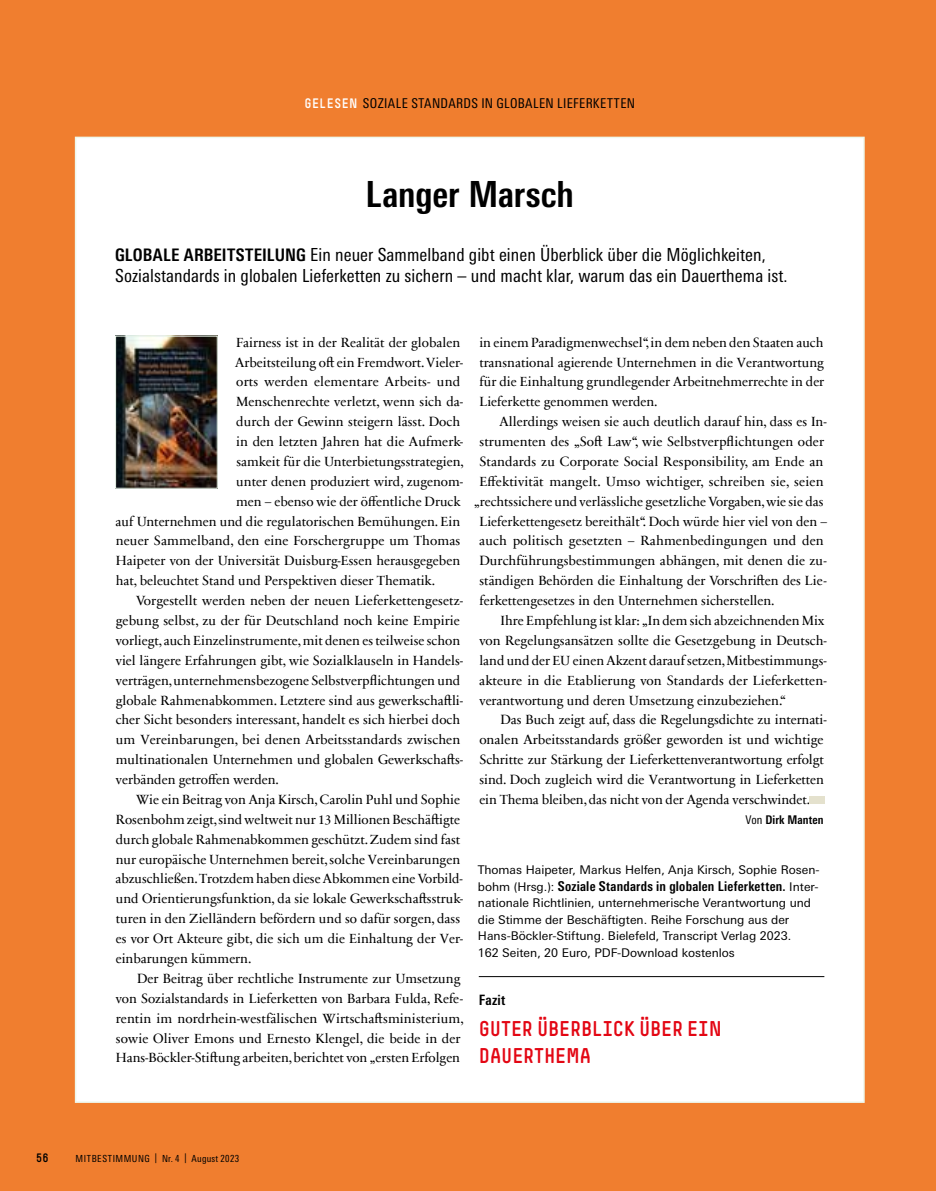
<style>
.page{position:relative;width:936px;height:1191px;background:#fff}
.page>*{position:absolute;margin:0;border:0;box-sizing:border-box;transform-origin:0 0}
.t1{font:700 condensed 36px "Univers Next Pro";color:#000}
.t2{font:21px/27px "Simple HBS";color:#e30613}
.t3{font:condensed 18px/21.8px "Univers Next Pro";letter-spacing:.005em;color:#000}
.t4{font:700 condensed 14.25px "Univers Next Pro";letter-spacing:.02em;color:#000}
.t5{font:13.5px/19.8px "Sabon Next Com";color:#000;text-align:justify}
.t6{font:700 condensed 13.5px "Univers Next Pro";letter-spacing:.015em;color:#000}
.t7{font:condensed 13.5px "Univers Next Pro";letter-spacing:.03em;color:#000}
.t8{font:12px/16.5px "Univers Next Pro";color:#000}
.t9{font:700 condensed 12px "Univers Next Pro";letter-spacing:.005em;color:#000}
.t10{font:12px "Simple HBS";color:#000}
.t11{font:condensed 9.75px "Univers Next Pro";letter-spacing:.045em;color:#000}
.s1{font-family:"Simple HBS";font-stretch:normal;color:#fff}
.s2{font-weight:700;font-size:17.25px}
.s3{font-weight:400}
.s4{font-weight:400;font-stretch:normal;font-size:12px}
</style>
<div class="page">
<div style="left:0;top:0;width:935px;height:1191px;background:#f07e2f"></div>
<div style="left:75px;top:137px;width:789px;height:965px;background:#fff;border:2px solid #eef8ed"></div>
<div style="left:809px;top:796px;width:15px;height:8px;background:#e4e1cd"></div>
<hr style="left:478px;top:976px;width:346px;height:1px;background:#000">
<img style="left:117px;top:338px;width:99px;height:148px">
<div style="left:115px;top:336px;width:103px;height:152px;border:1px solid #edf9ee"></div>
<p class="t7" style="left:304px;top:95px;width:332px"><span class="s1">GELESEN</span> SOZIALE STANDARDS IN GLOBALEN LIEFERKETTEN</p>
<h1 class="t1" style="left:365px;top:173px;width:210px">Langer Marsch</h1>
<h3 class="t3" style="left:115px;top:243px;width:673px"><span class="s2">GLOBALE ARBEITSTEILUNG</span> Ein neuer Sammelband gibt einen Überblick über die Möglichkeiten,<br>Sozialstandards in globalen Lieferketten zu sichern – und macht klar, warum das ein Dauerthema ist.</h3>
<p class="t5" style="left:236px;top:331px;width:225px">Fairness ist in der Realität der globalen</p>
<p class="t5" style="left:235px;top:351px;width:229px">Arbeitsteilung oft ein Fremdwort. Vieler-</p>
<p class="t5" style="left:236px;top:371px;width:225px">orts werden elementare Arbeits- und</p>
<p class="t5" style="left:236px;top:391px;width:228px">Menschenrechte verletzt, wenn sich da-</p>
<p class="t5" style="left:236px;top:411px;width:225px">durch der Gewinn steigern lässt. Doch</p>
<p class="t5" style="left:236px;top:431px;width:228px">in den letzten Jahren hat die Aufmerk-</p>
<p class="t5" style="left:236px;top:451px;width:229px">samkeit für die Unterbietungsstrategien,</p>
<p class="t5" style="left:236px;top:471px;width:228px">unter denen produziert wird, zugenom-</p>
<p class="t5" style="left:236px;top:490px;width:226px">men – ebenso wie der öffentliche Druck</p>
<p class="t5" style="left:116px;top:510px;width:346px">auf Unternehmen und die regulatorischen Bemühungen. Ein</p>
<p class="t5" style="left:116px;top:530px;width:346px">neuer Sammelband, den eine Forschergruppe um Thomas</p>
<p class="t5" style="left:116px;top:550px;width:346px">Haipeter von der Universität Duisburg-Essen herausgegeben</p>
<p class="t5" style="left:116px;top:570px;width:321px">hat, beleuchtet Stand und Perspektiven dieser Thematik.</p>
<p class="t5" style="left:136px;top:590px;width:329px">Vorgestellt werden neben der neuen Lieferkettengesetz-</p>
<p class="t5" style="left:116px;top:610px;width:346px">gebung selbst, zu der für Deutschland noch keine Empirie</p>
<p class="t5" style="left:116px;top:630px;width:346px">vorliegt, auch Einzelinstrumente, mit denen es teilweise schon</p>
<p class="t5" style="left:116px;top:649px;width:349px">viel längere Erfahrungen gibt, wie Sozialklauseln in Handels-</p>
<p class="t5" style="left:116px;top:669px;width:346px">verträgen, unternehmensbezogene Selbstverpflichtungen und</p>
<p class="t5" style="left:116px;top:689px;width:349px">globale Rahmenabkommen. Letztere sind aus gewerkschaftli-</p>
<p class="t5" style="left:116px;top:709px;width:346px">cher Sicht besonders interessant, handelt es sich hierbei doch</p>
<p class="t5" style="left:116px;top:729px;width:346px">um Vereinbarungen, bei denen Arbeitsstandards zwischen</p>
<p class="t5" style="left:116px;top:749px;width:349px">multinationalen Unternehmen und globalen Gewerkschafts-</p>
<p class="t5" style="left:116px;top:769px;width:165px">verbänden getroffen werden.</p>
<p class="t5" style="left:136px;top:789px;width:325px">Wie ein Beitrag von Anja Kirsch, Carolin Puhl und Sophie</p>
<p class="t5" style="left:116px;top:808px;width:346px">Rosenbohm zeigt, sind weltweit nur 13 Millionen Beschäftigte</p>
<p class="t5" style="left:116px;top:828px;width:346px">durch globale Rahmenabkommen geschützt. Zudem sind fast</p>
<p class="t5" style="left:116px;top:848px;width:346px">nur europäische Unternehmen bereit, solche Vereinbarungen</p>
<p class="t5" style="left:116px;top:868px;width:348px">abzuschließen. Trotzdem haben diese Abkommen eine Vorbild-</p>
<p class="t5" style="left:116px;top:888px;width:349px">und Orientierungsfunktion, da sie lokale Gewerkschaftsstruk-</p>
<p class="t5" style="left:116px;top:908px;width:346px">turen in den Zielländern befördern und so dafür sorgen, dass</p>
<p class="t5" style="left:116px;top:928px;width:349px">es vor Ort Akteure gibt, die sich um die Einhaltung der Ver-</p>
<p class="t5" style="left:116px;top:948px;width:137px">einbarungen kümmern.</p>
<p class="t5" style="left:137px;top:967px;width:325px">Der Beitrag über rechtliche Instrumente zur Umsetzung</p>
<p class="t5" style="left:116px;top:987px;width:349px">von Sozialstandards in Lieferketten von Barbara Fulda, Refe-</p>
<p class="t5" style="left:116px;top:1007px;width:349px">rentin im nordrhein-westfälischen Wirtschaftsministerium,</p>
<p class="t5" style="left:116px;top:1027px;width:346px">sowie Oliver Emons und Ernesto Klengel, die beide in der</p>
<p class="t5" style="left:116px;top:1047px;width:346px">Hans-Böckler-Stiftung arbeiten, berichtet von „ersten Erfolgen</p>
<p class="t5" style="left:479px;top:331px;width:346px">in einem Paradigmenwechsel“, in dem neben den Staaten auch transnational agierende Unternehmen in die Verantwortung für die Einhaltung grundlegender Arbeitnehmerrechte in der Lieferkette genommen werden.</p>
<p class="t5" style="left:499px;top:411px;width:328px">Allerdings weisen sie auch deutlich darauf hin, dass es In-</p>
<p class="t5" style="left:479px;top:431px;width:346px">strumenten des „Soft Law“, wie Selbstverpflichtungen oder</p>
<p class="t5" style="left:479px;top:451px;width:345px">Standards zu Corporate Social Responsibility, am Ende an</p>
<p class="t5" style="left:479px;top:471px;width:345px">Effektivität mangelt. Umso wichtiger, schreiben sie, seien</p>
<p class="t5" style="left:474px;top:490px;width:351px">„rechtssichere und verlässliche gesetzliche Vorgaben, wie sie das</p>
<p class="t5" style="left:479px;top:510px;width:349px">Lieferkettengesetz bereithält“. Doch würde hier viel von den –</p>
<p class="t5" style="left:479px;top:530px;width:346px">auch politisch gesetzten – Rahmenbedingungen und den</p>
<p class="t5" style="left:479px;top:550px;width:349px">Durchführungsbestimmungen abhängen, mit denen die zu-</p>
<p class="t5" style="left:479px;top:570px;width:349px">ständigen Behörden die Einhaltung der Vorschriften des Lie-</p>
<p class="t5" style="left:479px;top:590px;width:296px">ferkettengesetzes in den Unternehmen sicherstellen.</p>
<p class="t5" style="left:500px;top:610px;width:325px">Ihre Empfehlung ist klar: „In dem sich abzeichnenden Mix</p>
<p class="t5" style="left:479px;top:630px;width:349px">von Regelungsansätzen sollte die Gesetzgebung in Deutsch-</p>
<p class="t5" style="left:479px;top:649px;width:349px">land und der EU einen Akzent darauf setzen, Mitbestimmungs-</p>
<p class="t5" style="left:479px;top:669px;width:349px">akteure in die Etablierung von Standards der Lieferketten-</p>
<p class="t5" style="left:479px;top:689px;width:308px">verantwortung und deren Umsetzung einzubeziehen.“</p>
<p class="t5" style="left:500px;top:709px;width:327px">Das Buch zeigt auf, dass die Regelungsdichte zu internati-</p>
<p class="t5" style="left:479px;top:729px;width:346px">onalen Arbeitsstandards größer geworden ist und wichtige</p>
<p class="t5" style="left:479px;top:749px;width:346px">Schritte zur Stärkung der Lieferkettenverantwortung erfolgt</p>
<p class="t5" style="left:479px;top:769px;width:346px">sind. Doch zugleich wird die Verantwortung in Lieferketten</p>
<p class="t5" style="left:479px;top:789px;width:332px">ein Thema bleiben, das nicht von der Agenda verschwindet.</p>
<p class="t9" style="left:745px;top:812px;width:79px"><span class="s3">Von</span> Dirk Manten</p>
<p class="t8" style="left:478px;top:861px;width:343px">Thomas Haipeter, Markus Helfen, Anja Kirsch, Sophie Rosen-</p>
<p class="t6" style="left:478px;top:878px;width:342px"><span class="s4">bohm (Hrsg.):</span> Soziale Standards in globalen Lieferketten. <span class="s4">Inter-</span></p>
<p class="t8" style="left:478px;top:894px;width:334px">nationale Richtlinien, unternehmerische Verantwortung und die Stimme der Beschäftigten. Reihe Forschung aus der Hans-Böckler-Stiftung. Bielefeld, Transcript Verlag 2023.<br>162 Seiten, 20 Euro, PDF-Download kostenlos</p>
<p class="t4" style="left:479px;top:991px;width:28px">Fazit</p>
<h2 class="t2" style="left:479px;top:1015px;width:244px">GUTER ÜBERBLICK ÜBER EIN<br>DAUERTHEMA</h2>
<p class="t10" style="left:36px;top:1150px;width:14px">56</p>
<p class="t11" style="left:76px;top:1152px;width:165px">MITBESTIMMUNG | Nr. 4 | August 2023</p>
</div>
